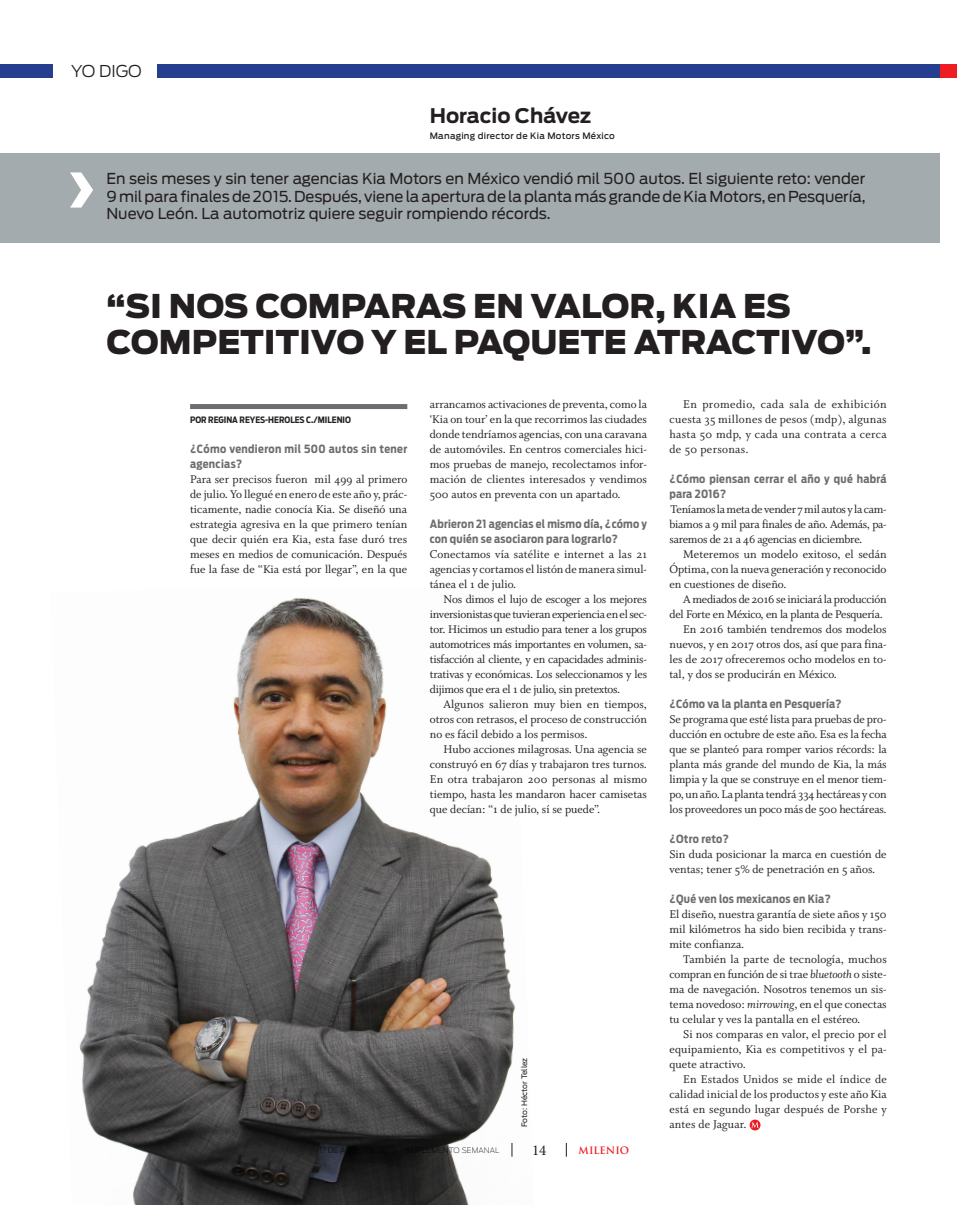
<style>
.page{position:relative;width:957px;height:1205px;background:#fff}
.page>*{position:absolute;margin:0;border:0;box-sizing:border-box;transform-origin:0 0}
.t1{font:900 32.5px/36.2px "Antenna";color:#231f20}
.t2{font:700 20px "Antenna";color:#231f20}
.t3{font:300 16.25px "Antenna";letter-spacing:-.005em;color:#231f20}
.t4{font:15px/17.5px "Antenna";color:#231f20;text-align:justify}
.t5{font:15px "Minion Pro";color:#231f20}
.t6{font:12.5px/15px "Whitman Roman Os F";color:#231f20;text-align:justify}
.t7{font:12.5px "Whitman Roman Os F";letter-spacing:-.02em;color:#231f20}
.t8{font:700 11.25px/15px "Antenna Cond";letter-spacing:.02em;color:#6c6d70}
.t9{font:700 10px "Trajan Pro";color:#ee1d23}
.t10{font:500 8.75px "Antenna";letter-spacing:.03em;color:#231f20}
.t11{font:700 8.75px "Antenna Cond";letter-spacing:.06em;color:#231f20}
.t12{font:7.5px "Antenna";letter-spacing:-.005em;color:#231f20}
.s1{font-family:"Whitman Italic LF"}
</style>
<div class="page">
<div style="left:939px;top:64px;width:18px;height:14px;background:#ee1d23"></div>
<svg style="left:566px;top:1143px;width:1px;height:13px"></svg>
<div style="left:157px;top:64px;width:782px;height:14px;background:#253f8e"></div>
<div style="left:0;top:64px;width:53px;height:14px;background:#253f8e"></div>
<div style="left:0;top:153px;width:939px;height:90px;background:#a4abae"></div>
<svg style="left:70px;top:172px;width:23px;height:36px"></svg>
<img style="left:79px;top:598px;width:436px;height:607px">
<svg style="left:749px;top:1119px;width:11px;height:11px"></svg>
<svg style="left:751px;top:1122px;width:8px;height:5px"></svg>
<div style="left:190px;top:404px;width:217px;height:5px;background:#6c6d70"></div>
<h3 class="t3" style="left:71px;top:61px;width:72px">YO DIGO</h3>
<h2 class="t2" style="left:430px;top:104px;width:163px">Horacio Chávez</h2>
<p class="t10" style="left:430px;top:131px;width:187px">Managing director de Kia Motors México</p>
<p class="t4" style="left:106px;top:170px;width:760px">En seis meses y sin tener agencias Kia Motors en México vendió mil 500 autos. El siguiente reto: vender 9 mil para finales de 2015. Después, viene la apertura de la planta más grande de Kia Motors, en Pesquería, Nuevo León. La automotriz quiere seguir rompiendo récords.</p>
<h1 class="t1" style="left:106px;top:288px;width:767px">“SI NOS COMPARAS EN VALOR, KIA ES<br>COMPETITIVO Y EL PAQUETE ATRACTIVO”.</h1>
<p class="t6" style="left:669px;top:397px;width:219px;text-indent:14px">En promedio, cada sala de exhibición cuesta 35 millones de pesos (mdp), algunas hasta 50 mdp, y cada una contrata a cerca de 50 personas.</p>
<p class="t8" style="left:669px;top:471px;width:219px">¿Cómo piensan cerrar el año y qué habrá para 2016?</p>
<p class="t6" style="left:669px;top:502px;width:219px">Teníamos la meta de vender 7 mil autos y la cam&shy;biamos a 9 mil para finales de año. Además, pa&shy;saremos de 21 a 46 agencias en diciembre.</p>
<p class="t6" style="left:669px;top:547px;width:219px;text-indent:14px">Meteremos un modelo exitoso, el sedán Óptima, con la nueva generación y reconocido en cuestiones de diseño.</p>
<p class="t7" style="left:683px;top:592px;width:205px">A mediados de 2016 se iniciará la producción</p>
<p class="t7" style="left:669px;top:607px;width:215px">del Forte en México, en la planta de Pesquería.</p>
<p class="t6" style="left:683px;top:622px;width:205px">En 2016 también tendremos dos modelos</p>
<p class="t6" style="left:669px;top:637px;width:219px">nuevos, y en 2017 otros dos, así que para fina-</p>
<p class="t6" style="left:669px;top:652px;width:219px">les de 2017 ofreceremos ocho modelos en to-</p>
<p class="t6" style="left:669px;top:667px;width:169px">tal, y dos se producirán en México.</p>
<p class="t8" style="left:669px;top:696px;width:174px">¿Cómo va la planta en Pesquería?</p>
<p class="t6" style="left:669px;top:712px;width:219px">Se programa que esté lista para pruebas de pro&shy;ducción en octubre de este año. Esa es la fecha que se planteó para romper varios récords: la planta más grande del mundo de Kia, la más limpia y la que se construye en el menor tiem&shy;po, un año. La planta tendrá 334 hectáreas y con los proveedores un poco más de 500 hectáreas.</p>
<p class="t8" style="left:669px;top:831px;width:61px">¿Otro reto?</p>
<p class="t6" style="left:669px;top:847px;width:219px">Sin duda posicionar la marca en cuestión de ventas; tener 5% de penetración en 5 años.</p>
<p class="t8" style="left:669px;top:891px;width:163px">¿Qué ven los mexicanos en Kia?</p>
<p class="t6" style="left:669px;top:907px;width:219px">El diseño, nuestra garantía de siete años y 150 mil kilómetros ha sido bien recibida y trans&shy;mite confianza.</p>
<p class="t6" style="left:669px;top:952px;width:219px;text-indent:14px">También la parte de tecnología, muchos compran en función de si trae <span class="s1">bluetooth</span> o siste&shy;ma de navegación. Nosotros tenemos un sis&shy;tema novedoso: <span class="s1">mirrowing</span>, en el que conectas tu celular y ves la pantalla en el estéreo.</p>
<p class="t6" style="left:669px;top:1027px;width:219px;text-indent:14px">Si nos comparas en valor, el precio por el equipamiento, Kia es competitivos y el pa&shy;quete atractivo.</p>
<p class="t6" style="left:669px;top:1072px;width:219px;text-indent:14px">En Estados Unidos se mide el índice de calidad inicial de los productos y este año Kia está en segundo lugar después de Porshe y antes de Jaguar.</p>
<p class="t6" style="left:430px;top:397px;width:219px">arrancamos activaciones de preventa, como la ‘Kia on tour’ en la que recorrimos las ciudades donde tendríamos agencias, con una caravana de automóviles. En centros comerciales hici&shy;mos pruebas de manejo, recolectamos infor&shy;mación de clientes interesados y vendimos 500 autos en preventa con un apartado.</p>
<p class="t8" style="left:430px;top:516px;width:219px">Abrieron 21 agencias el mismo día, ¿cómo y con quién se asociaron para lograrlo?</p>
<p class="t6" style="left:430px;top:547px;width:219px">Conectamos vía satélite e internet a las 21 agencias y cortamos el listón de manera simul&shy;tánea el 1 de julio.</p>
<p class="t6" style="left:430px;top:592px;width:219px;text-indent:14px">Nos dimos el lujo de escoger a los mejores inversionistas que tuvieran experiencia en el sec&shy;tor. Hicimos un estudio para tener a los grupos automotrices más importantes en volumen, sa&shy;tisfacción al cliente, y en capacidades adminis&shy;trativas y económicas. Los seleccionamos y les dijimos que era el 1 de julio, sin pretextos.</p>
<p class="t6" style="left:430px;top:697px;width:219px;text-indent:14px">Algunos salieron muy bien en tiempos, otros con retrasos, el proceso de construcción no es fácil debido a los permisos.</p>
<p class="t6" style="left:430px;top:742px;width:219px;text-indent:14px">Hubo acciones milagrosas. Una agencia se construyó en 67 días y trabajaron tres turnos.<br>En otra trabajaron 200 personas al mismo tiempo, hasta les mandaron hacer camisetas que decían: “1 de julio, sí se puede”.</p>
<p class="t11" style="left:190px;top:414px;width:161px">Por Regina Reyes-Heroles C./Milenio</p>
<p class="t8" style="left:190px;top:441px;width:219px">¿Cómo vendieron mil 500 autos sin tener agencias?</p>
<p class="t6" style="left:190px;top:472px;width:219px">Para ser precisos fueron mil 499 al primero de julio. Yo llegué en enero de este año y, prác&shy;ticamente, nadie conocía Kia. Se diseñó una estrategia agresiva en la que primero tenían que decir quién era Kia, esta fase duró tres meses en medios de comunicación. Después fue la fase de “Kia está por llegar”, en la que</p>
<p class="t12" style="left:520px;top:1127px;width:71px;rotate:-90deg">Foto: Héctor Tellez</p>
<p class="t5" style="left:532px;top:1140px;width:16px">14</p>
<p class="t9" style="left:578px;top:1144px;width:52px">MILENIO</p>
</div>
